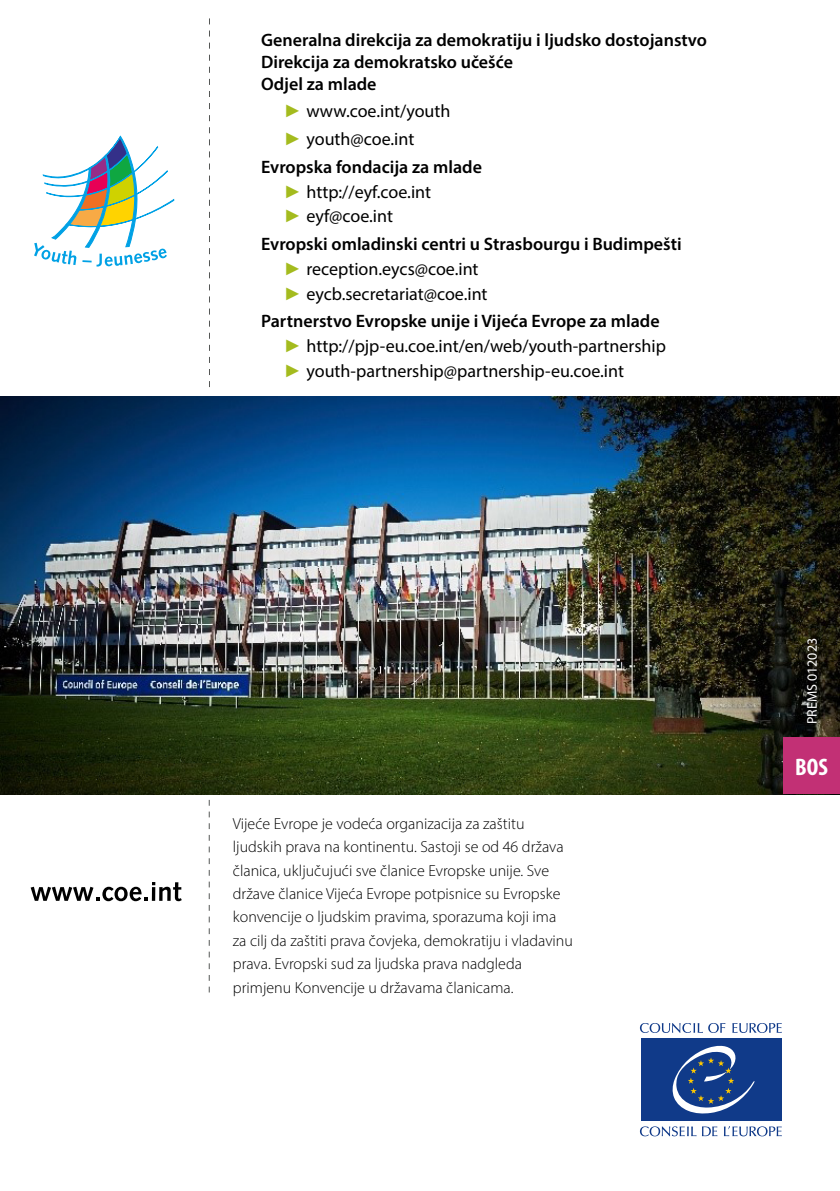
<style>
.page{position:relative;width:840px;height:1191px;background:#fff}
.page>*{position:absolute;margin:0;border:0;box-sizing:border-box;transform-origin:0 0}
.t1{font:700 condensed 24px "Myriad Pro";color:#fff}
.t2{font:600 18px "Myriad Pro";color:#000}
.t3{font:18px "Myriad Pro";color:#000}
._06_Texte_CE{font:300 16px/23.4px "Myriad Pro";color:#000}
.t4{font:14px "Myriad Pro";color:#fff}
.s1{font-family:"Arial";color:#a4bb1e}
</style>
<div class="page">
<svg style="left:732px;top:1023px;width:49px;height:10px"></svg>
<svg style="left:639px;top:1023px;width:86px;height:10px"></svg>
<svg style="left:723px;top:1126px;width:58px;height:10px"></svg>
<svg style="left:639px;top:1126px;width:78px;height:10px"></svg>
<div style="left:640px;top:1038px;width:141px;height:82px;background:#103a89"></div>
<svg style="left:672px;top:1045px;width:82px;height:69px"></svg>
<svg style="left:209px;top:800px;width:1px;height:192px"></svg>
<svg style="left:209px;top:18px;width:1px;height:369px"></svg>
<svg style="left:31px;top:882px;width:151px;height:19px"></svg>
<img style="left:0;top:397px;width:839px;height:397px">
<svg style="left:34px;top:136px;width:140px;height:130px"></svg>
<div style="left:782px;top:737px;width:57px;height:57px;background:#c23075"></div>
<p class="t2" style="left:261px;top:28px;width:447px">Generalna direkcija za demokratiju i ljudsko dostojanstvo</p>
<p class="t2" style="left:261px;top:50px;width:253px">Direkcija za demokratsko učešće</p>
<p class="t2" style="left:261px;top:72px;width:117px">Odjel za mlade</p>
<p class="t3" style="left:283px;top:100px;width:168px"><span class="s1">►</span> www.coe.int/youth</p>
<p class="t3" style="left:283px;top:128px;width:132px"><span class="s1">►</span> youth@coe.int</p>
<p class="t2" style="left:261px;top:155px;width:222px">Evropska fondacija za mlade</p>
<p class="t3" style="left:283px;top:180px;width:149px"><span class="s1">►</span> http://eyf.coe.int</p>
<p class="t3" style="left:283px;top:205px;width:111px"><span class="s1">►</span> eyf@coe.int</p>
<p class="t2" style="left:261px;top:233px;width:422px">Evropski omladinski centri u Strasbourgu i Budimpešti</p>
<p class="t3" style="left:283px;top:258px;width:196px"><span class="s1">►</span> reception.eycs@coe.int</p>
<p class="t3" style="left:283px;top:283px;width:205px"><span class="s1">►</span> eycb.secretariat@coe.int</p>
<p class="t2" style="left:261px;top:310px;width:400px">Partnerstvo Evropske unije i Vijeća Evrope za mlade</p>
<p class="t3" style="left:283px;top:335px;width:383px"><span class="s1">►</span> http://pjp-eu.coe.int/en/web/youth-partnership</p>
<p class="t3" style="left:283px;top:360px;width:341px"><span class="s1">►</span> youth-partnership@partnership-eu.coe.int</p>
<p class="_06_Texte_CE" style="left:233px;top:811px;width:341px">Vijeće Evrope je vodeća organizacija za zaštitu ljudskih prava na kontinentu. Sastoji se od 46 država članica, uključujući sve članice Evropske unije. Sve države članice Vijeća Evrope potpisnice su Evropske konvencije o ljudskim pravima, sporazuma koji ima za cilj da zaštiti prava čovjeka, demokratiju i vladavinu prava. Evropski sud za ljudska prava nadgleda primjenu Konvencije u državama članicama.</p>
<p class="t4" style="left:803px;top:724px;width:88px;rotate:-90deg">PREMS 012023</p>
<p class="t1" style="left:794px;top:751px;width:34px">BOS</p>
</div>
